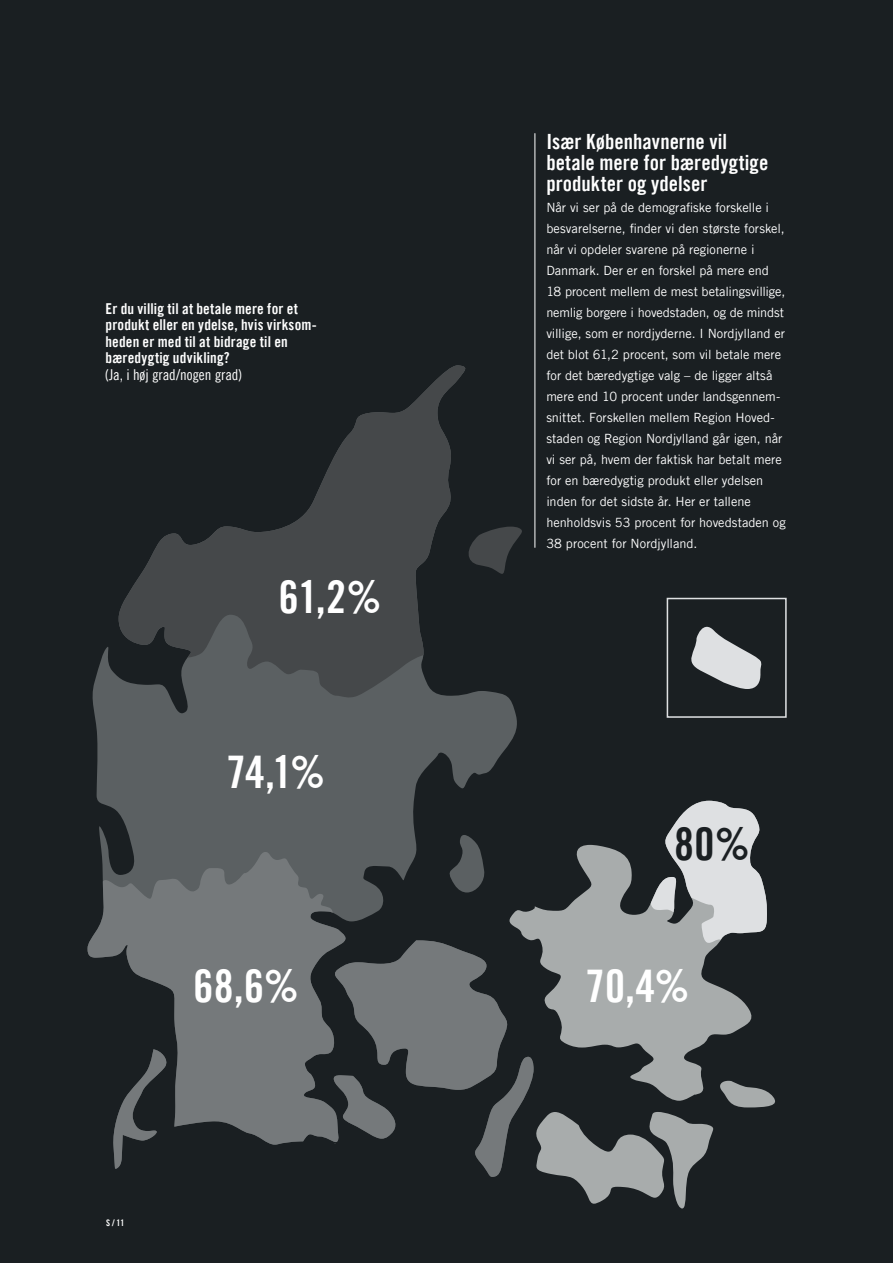
<style>
.page{position:relative;width:893px;height:1263px;background:#1a1f22}
.page>*{position:absolute;margin:0;border:0;box-sizing:border-box;transform-origin:0 0}
.t1{font:45px "Trade Gothic LT Pro Bd Cn 20";letter-spacing:-.01em;color:#fff}
.t2{font:45px "Trade Gothic LT Pro Bd Cn 20";color:#1a1f22}
.t3{font:21px/21px "Trade Gothic LT Pro Bd Cn 20";color:#fff}
.t4{font:15px/16.5px "Trade Gothic LT Pro Bd Cn 20";letter-spacing:.01em;color:#fff}
.t5{font:12.75px/21px "Trade Gothic LT Pro";color:#fff}
.t6{font:9px "Trade Gothic LT Pro Bd Cn 20";color:#fff}
.s1{font-family:"Trade Gothic LT Pro Cn 18"}
</style>
<div class="page">
<svg style="left:92px;top:365px;width:425px;height:804px"></svg>
<svg style="left:102px;top:408px;width:336px;height:292px;fill:#45484a"></svg>
<svg style="left:88px;top:852px;width:63px;height:293px"></svg>
<svg style="left:151px;top:801px;width:624px;height:407px"></svg>
<svg style="left:642px;top:801px;width:133px;height:157px"></svg>
<svg style="left:691px;top:627px;width:71px;height:62px"></svg>
<div style="left:667px;top:598px;width:120px;height:120px;border:2px solid #dee0e2"></div>
<svg style="left:464px;top:527px;width:58px;height:47px"></svg>
<hr style="left:535px;top:134px;width:1px;height:413px;background:#fff">
<p class="t4" style="left:105px;top:300px;width:213px">Er du villig til at betale mere for et produkt eller en ydelse, hvis virksom&shy;heden er med til at bidrage til en bæredygtig udvikling?<br><span class="s1">(Ja, i høj grad/nogen grad)</span></p>
<p class="t1" style="left:279px;top:570px;width:104px">61,2%</p>
<p class="t1" style="left:226px;top:745px;width:100px">74,1%</p>
<p class="t1" style="left:194px;top:959px;width:107px">68,6%</p>
<p class="t6" style="left:106px;top:1217px;width:20px">S / 11</p>
<p class="t3" style="left:546px;top:130px;width:224px">Især Københavnerne vil betale mere for bæredygtige produkter og ydelser</p>
<p class="t5" style="left:546px;top:196px;width:241px">Når vi ser på de demografiske forskelle i besvarelserne, finder vi den største forskel, når vi opdeler svarene på regionerne i Danmark. Der er en forskel på mere end 18 procent mellem de mest betalingsvillige, nemlig borgere i hovedstaden, og de mindst villige, som er nordjyderne. I Nordjylland er det blot 61,2 procent, som vil betale mere for det bæredygtige valg – de ligger altså mere end 10 procent under landsgennem&shy;snittet. Forskellen mellem Region Hoved&shy;staden og Region Nordjylland går igen, når vi ser på, hvem der faktisk har betalt mere for en bæredygtig produkt eller ydelsen inden for det sidste år. Her er tallene henholdsvis 53 procent for hovedstaden og 38 procent for Nordjylland.</p>
<p class="t2" style="left:674px;top:817px;width:77px">80%</p>
<p class="t1" style="left:585px;top:959px;width:106px">70,4%</p>
</div>
